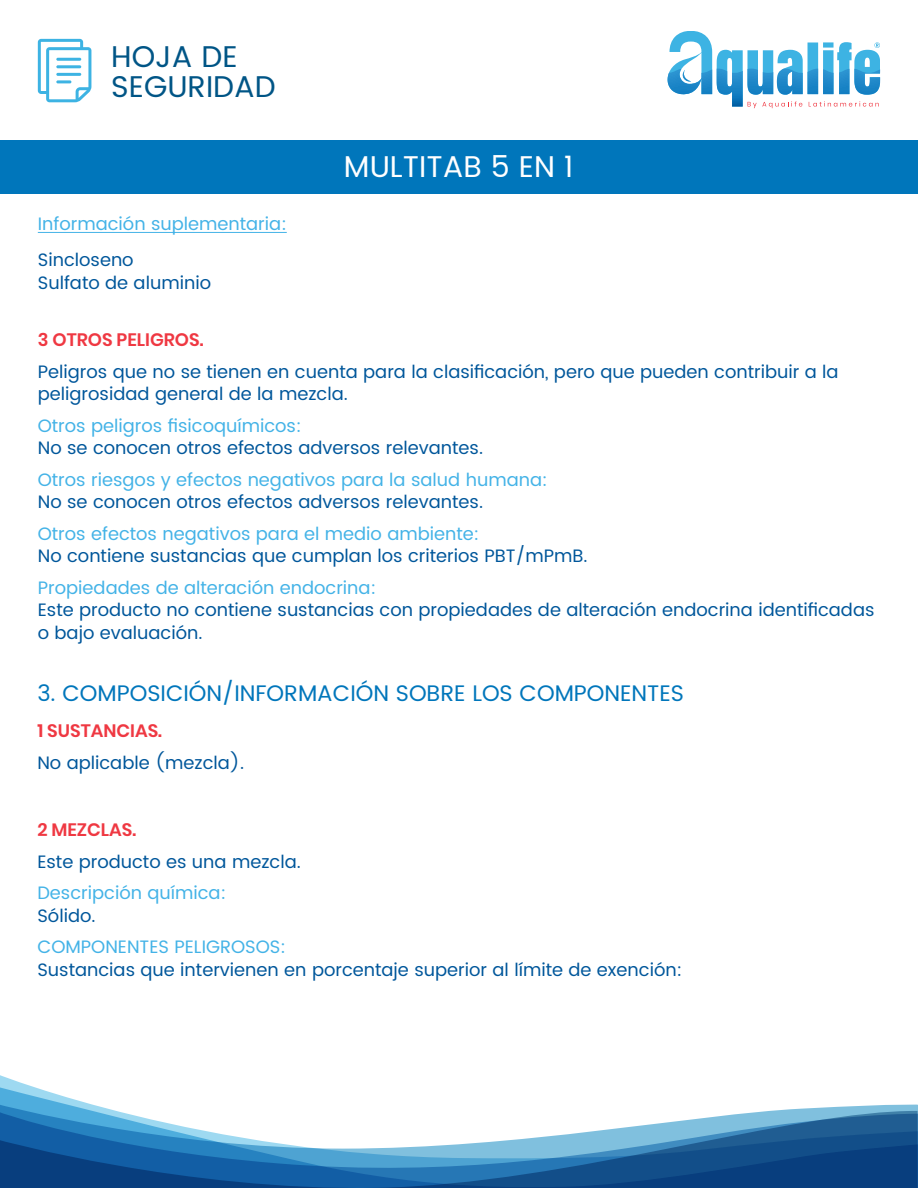
<style>
.page{position:relative;width:918px;height:1188px;background:#fff}
.page>*{position:absolute;margin:0;border:0;box-sizing:border-box;transform-origin:0 0}
.t1{font:30px/30px "Poppins";color:#005586}
.t2{font:30px "Poppins";color:#fff}
.t3{font:22.5px "Poppins";color:#0076bb}
.t4{font:18px/22.5px "Poppins";color:#00579b}
.t5{font:18px "Poppins";color:#44b3e7}
.t6{font:600 18px "Poppins";color:#ef3842}
</style>
<div class="page">
<div style="left:0;top:140px;width:918px;height:54px;background:#0076bb"></div>
<svg style="left:0;top:1087px;width:918px;height:18px"></svg>
<svg style="left:0;top:1105px;width:918px;height:6px"></svg>
<svg style="left:0;top:1111px;width:918px;height:77px"></svg>
<svg style="left:38px;top:39px;width:53px;height:63px"></svg>
<svg style="left:668px;top:31px;width:212px;height:77px"></svg>
<hr style="left:38px;top:232px;width:249px;height:1px;background:#44b3e7">
<h1 class="t1" style="left:111px;top:42px;width:166px">HOJA DE<br>SEGURIDAD</h1>
<p class="t5" style="left:38px;top:211px;width:250px">Información suplementaria:</p>
<p class="t4" style="left:38px;top:249px;width:175px">Sincloseno<br>Sulfato de aluminio</p>
<h1 class="t2" style="left:344px;top:145px;width:231px">MULTITAB 5 EN 1</h1>
<p class="t6" style="left:38px;top:330px;width:167px">3 OTROS PELIGROS.</p>
<p class="t4" style="left:38px;top:361px;width:802px">Peligros que no se tienen en cuenta para la clasificación, pero que pueden contribuir a la peligrosidad general de la mezcla.</p>
<p class="t5" style="left:38px;top:413px;width:265px">Otros peligros fisicoquímicos:</p>
<p class="t4" style="left:38px;top:437px;width:447px">No se conocen otros efectos adversos relevantes.</p>
<p class="t5" style="left:38px;top:467px;width:511px">Otros riesgos y efectos negativos para la salud humana:</p>
<p class="t4" style="left:38px;top:491px;width:447px">No se conocen otros efectos adversos relevantes.</p>
<p class="t5" style="left:38px;top:521px;width:443px">Otros efectos negativos para el medio ambiente:</p>
<p class="t4" style="left:38px;top:545px;width:551px">No contiene sustancias que cumplan los criterios PBT/mPmB.</p>
<p class="t5" style="left:38px;top:575px;width:340px">Propiedades de alteración endocrina:</p>
<p class="t4" style="left:38px;top:599px;width:838px">Este producto no contiene sustancias con propiedades de alteración endocrina identificadas o bajo evaluación.</p>
<p class="t3" style="left:37px;top:676px;width:648px">3. COMPOSICIÓN/INFORMACIÓN SOBRE LOS COMPONENTES</p>
<p class="t6" style="left:37px;top:721px;width:126px">1 SUSTANCIAS.</p>
<p class="t4" style="left:37px;top:752px;width:208px">No aplicable (mezcla).</p>
<p class="t6" style="left:37px;top:820px;width:100px">2 MEZCLAS.</p>
<p class="t4" style="left:37px;top:851px;width:265px">Este producto es una mezcla.</p>
<p class="t5" style="left:37px;top:880px;width:190px">Descripción química:</p>
<p class="t4" style="left:37px;top:905px;width:60px">Sólido.</p>
<p class="t5" style="left:37px;top:934px;width:250px">COMPONENTES PELIGROSOS:</p>
<p class="t4" style="left:37px;top:959px;width:646px">Sustancias que intervienen en porcentaje superior al límite de exención:</p>
</div>
